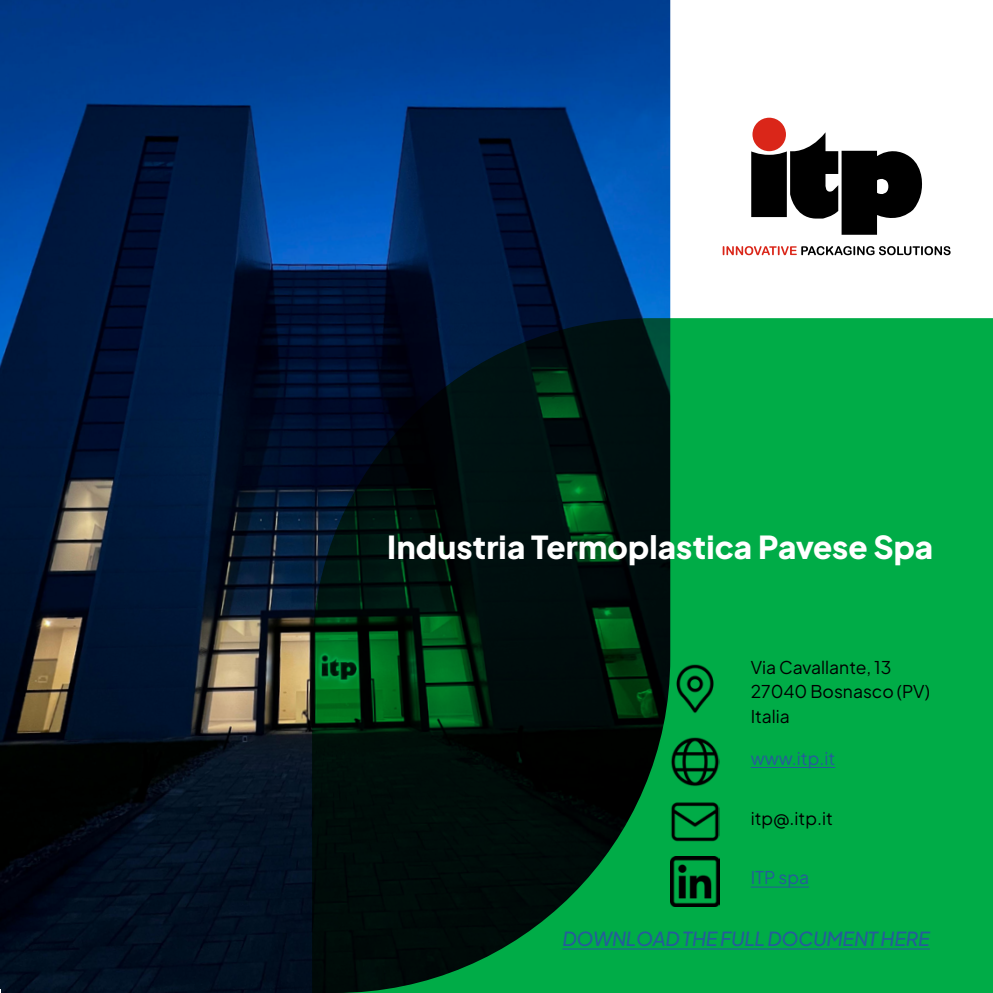
<style>
.page{position:relative;width:993px;height:993px;background:#fff}
.page>*{position:absolute;margin:0;border:0;box-sizing:border-box;transform-origin:0 0}
.t1{font:800 31.5px "Plus Jakarta Sans";letter-spacing:.005em;color:#fff}
.t2{font:italic 19.25px "Plus Jakarta Sans";letter-spacing:-.015em;color:#275b9b}
.t3{font:17.5px/24.5px "Plus Jakarta Sans";color:#000}
.t4{font:17.5px "Plus Jakarta Sans";color:#275b9b}
</style>
<div class="page">
<img style="left:0;top:0;width:670px;height:992px">
<svg style="left:722px;top:246px;width:228px;height:9px"></svg>
<div style="left:752px;top:118px;width:33px;height:33px;background:#da2619;border-radius:50%"></div>
<svg style="left:751px;top:132px;width:171px;height:103px"></svg>
<svg style="left:312px;top:318px;width:680px;height:674px;fill:#00ac47"></svg>
<hr style="left:750px;top:766px;width:85px;height:1px;background:#275b9b">
<img style="left:670px;top:796px;width:49px;height:50px">
<img style="left:670px;top:663px;width:49px;height:50px">
<img style="left:670px;top:736px;width:49px;height:50px">
<hr style="left:750px;top:886px;width:58px;height:1px;background:#275b9b">
<img style="left:670px;top:856px;width:49px;height:49px">
<hr style="left:562px;top:948px;width:367px;height:1px;background:#275b9b">
<h1 class="t1" style="left:387px;top:518px;width:547px">Industria Termoplastica Pavese Spa</h1>
<p class="t3" style="left:750px;top:653px;width:180px">Via Cavallante, 13<br>27040 Bosnasco (PV)<br>Italia</p>
<p class="t4" style="left:750px;top:743px;width:86px">www.itp.it</p>
<p class="t3" style="left:750px;top:803px;width:84px">itp@.itp.it</p>
<p class="t4" style="left:750px;top:863px;width:60px">ITP spa</p>
<p class="t2" style="left:562px;top:922px;width:369px">DOWNLOAD THE FULL DOCUMENT HERE</p>
</div>
